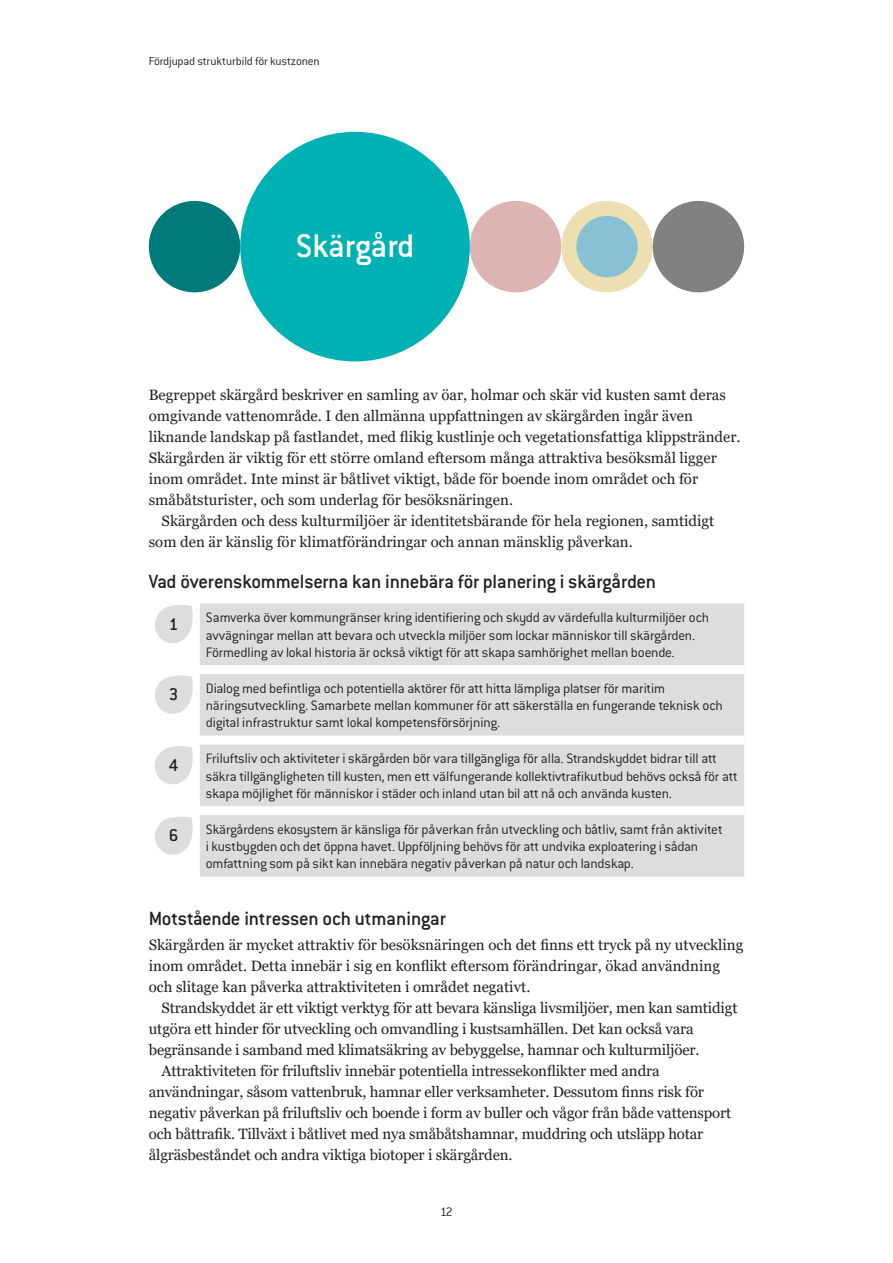
<style>
.page{position:relative;width:893px;height:1263px;background:#fff}
.page>*{position:absolute;margin:0;border:0;box-sizing:border-box;transform-origin:0 0}
.t1{font:500 36px "Conduit ITC Pro";letter-spacing:-.015em;color:#fff}
.t2{font:500 21px "Conduit ITC Pro";letter-spacing:-.015em;color:#231f20}
.t3{font:500 18.75px "Conduit ITC Pro";color:#231f20}
.t4{font:15px/21px "Georgia";color:#231f20}
.t5{font:300 15px/17.2px "Conduit ITC Pro";letter-spacing:-.015em;color:#231f20}
.t6{font:300 13.5px "Conduit ITC Pro";color:#231f20}
.t7{font:300 12.75px "Conduit ITC Pro";letter-spacing:-.015em;color:#231f20}
</style>
<div class="page">
<div style="left:240px;top:132px;width:230px;height:229px;background:#00b1b3;border-radius:50%"></div>
<div style="left:200px;top:603px;width:544px;height:274px;background:#dcdddf"></div>
<div style="left:200px;top:665px;width:544px;height:9px;background:#fff"></div>
<div style="left:200px;top:735px;width:544px;height:9px;background:#fff"></div>
<div style="left:200px;top:806px;width:544px;height:9px;background:#fff"></div>
<svg style="left:155px;top:605px;width:38px;height:38px"></svg>
<svg style="left:155px;top:675px;width:38px;height:39px"></svg>
<svg style="left:155px;top:746px;width:38px;height:39px"></svg>
<svg style="left:155px;top:816px;width:38px;height:39px"></svg>
<div style="left:149px;top:201px;width:91px;height:91px;background:#007a7b;border-radius:50%"></div>
<div style="left:470px;top:201px;width:91px;height:91px;background:#ddb3b4;border-radius:50%"></div>
<svg style="left:569px;top:208px;width:76px;height:77px;background:#98c5ce"></svg>
<div style="left:561px;top:201px;width:92px;height:91px;border:15px solid #eddfb1;border-radius:50%"></div>
<div style="left:653px;top:201px;width:91px;height:91px;background:#818181;border-radius:50%"></div>
<p class="t7" style="left:149px;top:54px;width:172px">Fördjupad strukturbild för kustzonen</p>
<h1 class="t1" style="left:296px;top:226px;width:120px">Skärgård</h1>
<p class="t4" style="left:149px;top:385px;width:579px">Begreppet skärgård beskriver en samling av öar, holmar och skär vid kusten samt deras</p>
<p class="t4" style="left:149px;top:406px;width:546px">omgivande vattenområde. I den allmänna uppfattningen av skärgården ingår även</p>
<p class="t4" style="left:149px;top:427px;width:593px">liknande landskap på fastlandet, med flikig kustlinje och vegetationsfattiga klippstränder.</p>
<p class="t4" style="left:149px;top:448px;width:570px">Skärgården är viktig för ett större omland eftersom många attraktiva besöksmål ligger</p>
<p class="t4" style="left:149px;top:469px;width:551px">inom området. Inte minst är båtlivet viktigt, både för boende inom området och för</p>
<p class="t4" style="left:149px;top:490px;width:366px">småbåtsturister, och som underlag för besöksnäringen.</p>
<p class="t4" style="left:162px;top:511px;width:554px">Skärgården och dess kulturmiljöer är identitetsbärande för hela regionen, samtidigt</p>
<p class="t4" style="left:149px;top:532px;width:486px">som den är känslig för klimatförändringar och annan mänsklig påverkan.</p>
<h2 class="t2" style="left:149px;top:570px;width:509px">Vad överenskommelserna kan innebära för planering i skärgården</h2>
<p class="t3" style="left:169px;top:613px;width:11px">1</p>
<p class="t5" style="left:206px;top:609px;width:505px">Samverka över kommungränser kring identifiering och skydd av värdefulla kulturmiljöer och avvägningar mellan att bevara och utveckla miljöer som lockar människor till skärgården.<br>Förmedling av lokal historia är också viktigt för att skapa samhörighet mellan boende.</p>
<p class="t3" style="left:169px;top:684px;width:11px">3</p>
<p class="t5" style="left:206px;top:680px;width:518px">Dialog med befintliga och potentiella aktörer för att hitta lämpliga platser för maritim näringsutveckling. Samarbete mellan kommuner för att säkerställa en fungerande teknisk och digital infrastruktur samt lokal kompetensförsörjning.</p>
<p class="t3" style="left:169px;top:754px;width:11px">4</p>
<p class="t5" style="left:206px;top:750px;width:533px">Friluftsliv och aktiviteter i skärgården bör vara tillgängliga för alla. Strandskyddet bidrar till att säkra tillgängligheten till kusten, men ett välfungerande kollektivtrafikutbud behövs också för att skapa möjlighet för människor i städer och inland utan bil att nå och använda kusten.</p>
<p class="t3" style="left:169px;top:825px;width:11px">6</p>
<p class="t5" style="left:206px;top:821px;width:518px">Skärgårdens ekosystem är känsliga för påverkan från utveckling och båtliv, samt från aktivitet i kustbygden och det öppna havet. Uppföljning behövs för att undvika exploatering i sådan omfattning som på sikt kan innebära negativ påverkan på natur och landskap.</p>
<h2 class="t2" style="left:149px;top:906px;width:299px">Motstående intressen och utmaningar</h2>
<p class="t4" style="left:149px;top:935px;width:596px">Skärgården är mycket attraktiv för besöksnäringen och det finns ett tryck på ny utveckling inom området. Detta innebär i sig en konflikt eftersom förändringar, ökad användning och slitage kan påverka attraktiviteten i området negativt.</p>
<p class="t4" style="left:162px;top:998px;width:577px">Strandskyddet är ett viktigt verktyg för att bevara känsliga livsmiljöer, men kan samtidigt</p>
<p class="t4" style="left:149px;top:1019px;width:546px">utgöra ett hinder för utveckling och omvandling i kustsamhällen. Det kan också vara</p>
<p class="t4" style="left:149px;top:1040px;width:552px">begränsande i samband med klimatsäkring av bebyggelse, hamnar och kulturmiljöer.</p>
<p class="t4" style="left:162px;top:1061px;width:500px">Attraktiviteten för friluftsliv innebär potentiella intressekonflikter med andra</p>
<p class="t4" style="left:149px;top:1082px;width:557px">användningar, såsom vattenbruk, hamnar eller verksamheter. Dessutom finns risk för</p>
<p class="t4" style="left:149px;top:1103px;width:584px">negativ påverkan på friluftsliv och boende i form av buller och vågor från både vattensport</p>
<p class="t4" style="left:149px;top:1124px;width:556px">och båttrafik. Tillväxt i båtlivet med nya småbåtshamnar, muddring och utsläpp hotar</p>
<p class="t4" style="left:149px;top:1145px;width:365px">ålgräsbeståndet och andra viktiga biotoper i skärgården.</p>
<p class="t6" style="left:440px;top:1204px;width:14px">12</p>
</div>
